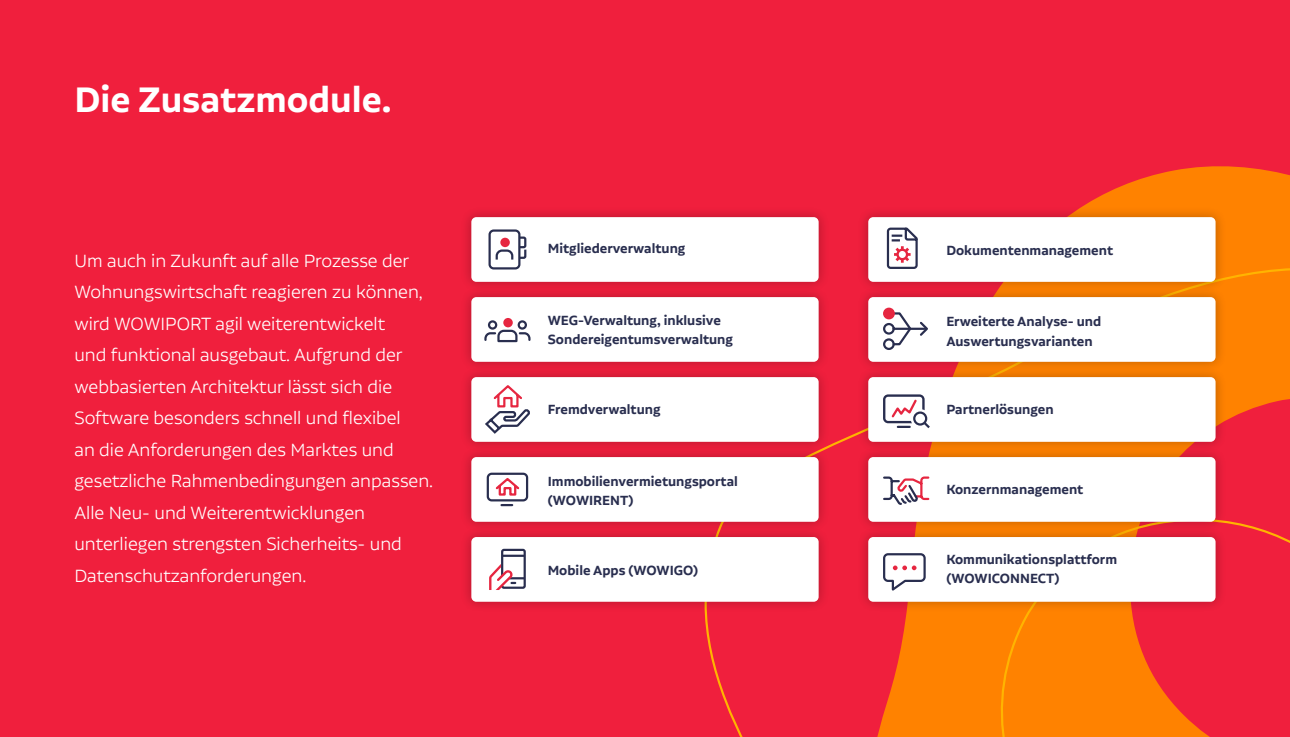
<style>
.page{position:relative;width:1290px;height:737px;background:#f01f3d}
.page>*{position:absolute;margin:0;border:0;box-sizing:border-box;transform-origin:0 0}
.t1{font:600 42px "Aalto Sans Essential";color:#fff}
.t2{font:300 21px/31.5px "Aalto Sans Essential";color:#fff}
.t3{font:600 15.75px/19.2px "Aalto Sans Essential";color:#292e4f}
</style>
<div class="page">
<svg style="left:1083px;top:166px;width:207px;height:47px;fill:#ff8200"></svg>
<svg style="left:704px;top:213px;width:586px;height:524px"></svg>
<svg style="left:981px;top:509px;width:309px;height:228px"></svg>
<div style="left:460px;top:206px;width:370px;height:87px;background:#000;opacity:.25"></div>
<div style="left:471px;top:217px;width:348px;height:65px;background:#fff;border-radius:5px"></div>
<div style="left:857px;top:206px;width:369px;height:87px;background:#000;opacity:.25"></div>
<div style="left:868px;top:217px;width:347px;height:65px;background:#fff;border-radius:5px"></div>
<div style="left:460px;top:366px;width:370px;height:86px;background:#000;opacity:.25"></div>
<div style="left:471px;top:377px;width:348px;height:65px;background:#fff;border-radius:5px"></div>
<div style="left:857px;top:366px;width:369px;height:86px;background:#000;opacity:.25"></div>
<div style="left:868px;top:377px;width:347px;height:65px;background:#fff;border-radius:5px"></div>
<div style="left:460px;top:286px;width:370px;height:87px;background:#000;opacity:.25"></div>
<div style="left:471px;top:297px;width:348px;height:65px;background:#fff;border-radius:5px"></div>
<div style="left:857px;top:286px;width:369px;height:87px;background:#000;opacity:.25"></div>
<div style="left:868px;top:297px;width:347px;height:65px;background:#fff;border-radius:5px"></div>
<div style="left:460px;top:446px;width:370px;height:86px;background:#000;opacity:.25"></div>
<div style="left:471px;top:457px;width:348px;height:65px;background:#fff;border-radius:5px"></div>
<div style="left:857px;top:446px;width:369px;height:86px;background:#000;opacity:.25"></div>
<div style="left:868px;top:457px;width:347px;height:65px;background:#fff;border-radius:5px"></div>
<div style="left:460px;top:526px;width:370px;height:86px;background:#000;opacity:.25"></div>
<div style="left:471px;top:537px;width:348px;height:64px;background:#fff;border-radius:5px"></div>
<div style="left:857px;top:526px;width:369px;height:86px;background:#000;opacity:.25"></div>
<div style="left:868px;top:537px;width:347px;height:64px;background:#fff;border-radius:5px"></div>
<div style="left:488px;top:229px;width:32px;height:40px;border:2px solid #292e4f;border-radius:4px"></div>
<svg style="left:495px;top:235px;width:32px;height:27px"></svg>
<svg style="left:484px;top:319px;width:47px;height:24px"></svg>
<svg style="left:485px;top:385px;width:45px;height:49px"></svg>
<svg style="left:486px;top:472px;width:43px;height:35px"></svg>
<div style="left:501px;top:549px;width:25px;height:40px;border:2px solid #292e4f;border-radius:2px"></div>
<hr style="left:502px;top:554px;width:23px;height:3px;background:#292e4f">
<svg style="left:489px;top:564px;width:36px;height:26px"></svg>
<svg style="left:886px;top:227px;width:32px;height:42px"></svg>
<svg style="left:883px;top:312px;width:45px;height:38px"></svg>
<div style="left:883px;top:307px;width:12px;height:12px;background:#e62640;border-radius:50%"></div>
<svg style="left:883px;top:394px;width:47px;height:35px"></svg>
<svg style="left:883px;top:476px;width:47px;height:29px"></svg>
<svg style="left:883px;top:553px;width:43px;height:38px"></svg>
<h1 class="t1" style="left:74px;top:76px;width:319px">Die Zusatzmodule.</h1>
<p class="t2" style="left:74px;top:244px;width:360px">Um auch in Zukunft auf alle Prozesse der Wohnungswirtschaft reagieren zu können, wird WOWIPORT agil weiterentwickelt<br>und funktional ausgebaut. Aufgrund der webbasierten Architektur lässt sich die Software besonders schnell und flexibel<br>an die Anforderungen des Marktes und gesetzliche Rahmenbedingungen anpassen.<br>Alle Neu- und Weiterentwicklungen unterliegen strengsten Sicherheits- und Datenschutzanforderungen.</p>
<p class="t3" style="left:548px;top:239px;width:139px">Mitgliederverwaltung</p>
<p class="t3" style="left:548px;top:310px;width:187px">WEG-Verwaltung, inklusive<br>Sondereigentumsverwaltung</p>
<p class="t3" style="left:548px;top:400px;width:114px">Fremdverwaltung</p>
<p class="t3" style="left:548px;top:471px;width:191px">Immobilienvermietungsportal (WOWIRENT)</p>
<p class="t3" style="left:548px;top:560px;width:152px">Mobile Apps (WOWIGO)</p>
<p class="t3" style="left:946px;top:240px;width:168px">Dokumentenmanagement</p>
<p class="t3" style="left:946px;top:312px;width:156px">Erweiterte Analyse- und<br>Auswertungsvarianten</p>
<p class="t3" style="left:946px;top:399px;width:109px">Partnerlösungen</p>
<p class="t3" style="left:946px;top:479px;width:138px">Konzernmanagement</p>
<p class="t3" style="left:946px;top:549px;width:172px">Kommunikationsplattform (WOWICONNECT)</p>
</div>
